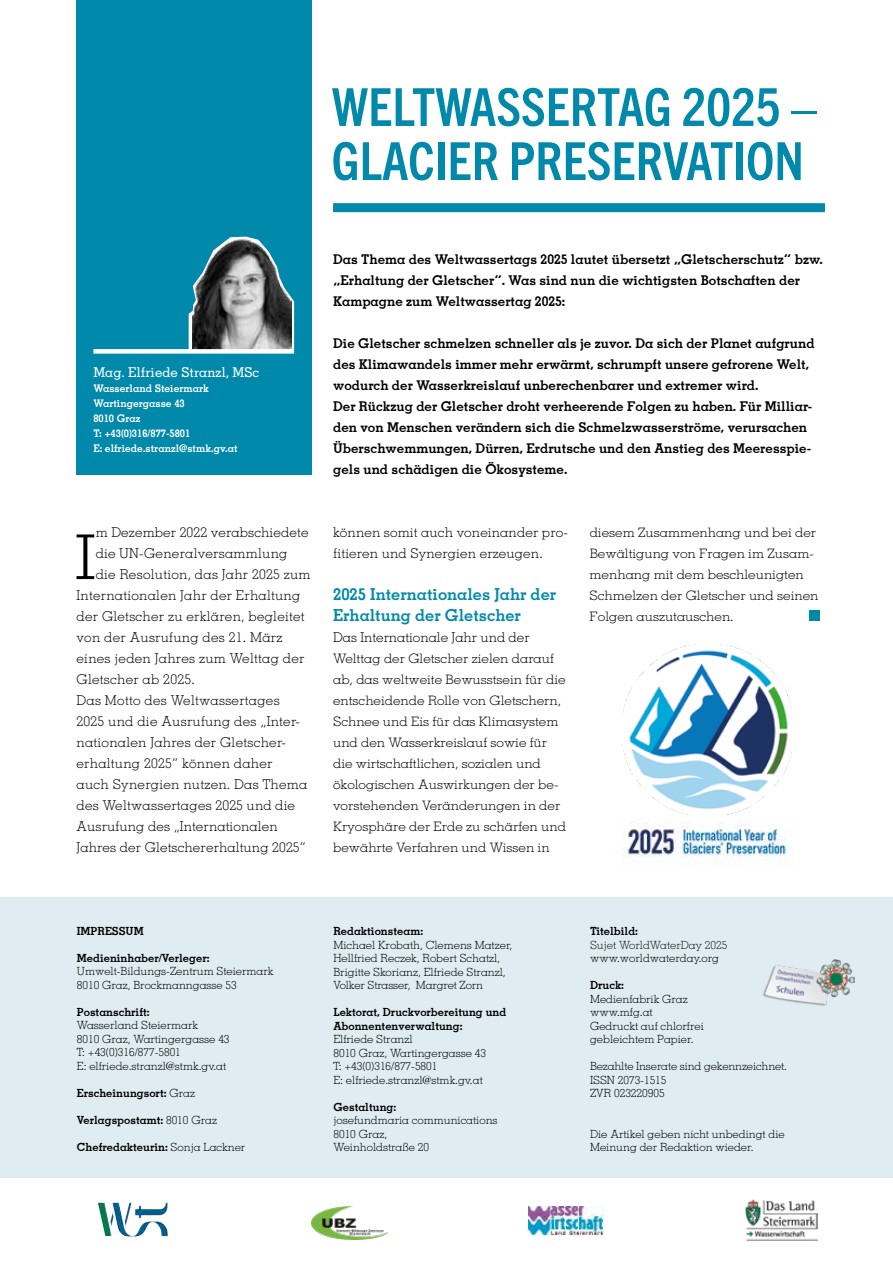
<style>
.page{position:relative;width:893px;height:1263px;background:#fff}
.page>*{position:absolute;margin:0;border:0;box-sizing:border-box;transform-origin:0 0}
.t1{font:300 61.8px "Memphis LT Std";color:#000;scale:1.2 1}
.t2{font:700 condensed 52.5px/54px "Trade Gothic Next LT Pro";color:#0089aa}
.t3{font:700 16.5px/21px "Memphis LT Std";color:#0089aa}
.t4{font:700 13.5px/21px "Memphis";color:#000}
.t5{font:300 13.5px/21px "Memphis LT Std";letter-spacing:.02em;color:#000}
.t6{font:300 13.5px "Memphis LT Std";color:#000}
.t7{font:500 13.5px "Memphis LT Std";color:#fff}
.t8{font:300 12.9px/21px "Memphis LT Std";color:#000;scale:1.04 1}
.t9{font:300 11.25px/13.5px "Memphis LT Std";color:#000}
.t10{font:700 11.25px/13.5px "Memphis";color:#000}
.t11{font:300 11.25px "Memphis LT Std";color:#171715}
.t12{font:700 10.5px/15px "Memphis LT Std";color:#fff}
.s1{font-family:"Memphis LT Std";font-weight:300}
</style>
<div class="page">
<img style="left:623px;top:644px;width:169px;height:221px">
<div style="left:0;top:897px;width:893px;height:280px;background:#dfecf2"></div>
<img style="left:762px;top:959px;width:92px;height:47px">
<img style="left:745px;top:1199px;width:73px;height:41px">
<img style="left:529px;top:1206px;width:74px;height:30px">
<img style="left:312px;top:1206px;width:75px;height:33px">
<img style="left:98px;top:1203px;width:70px;height:34px">
<div style="left:77px;top:0;width:235px;height:474px;background:#0089aa"></div>
<div style="left:333px;top:203px;width:492px;height:9px;background:#0089aa"></div>
<div style="left:809px;top:610px;width:11px;height:11px;background:#0089aa"></div>
<svg style="left:189px;top:286px;width:105px;height:63px"></svg>
<img style="left:193px;top:236px;width:98px;height:113px">
<div style="left:93px;top:349px;width:201px;height:5px;background:#fff"></div>
<h2 class="t2" style="left:332px;top:77px;width:489px">WELTWASSERTAG 2025 –<br>GLACIER PRESERVATION</h2>
<p class="t7" style="left:93px;top:363px;width:167px">Mag. Elfriede Stranzl, MSc</p>
<p class="t12" style="left:93px;top:380px;width:146px">Wasserland Steiermark<br>Wartingergasse 43<br>8010 Graz<br>T: +43(0)316/877-5801<br>E: elfriede.stranzl@stmk.gv.at</p>
<p class="t5" style="left:96px;top:522px;width:214px">m Dezember 2022 verabschiedete</p>
<p class="t5" style="left:96px;top:543px;width:193px">die UN-Generalversammlung</p>
<p class="t5" style="left:96px;top:564px;width:216px">die Resolution, das Jahr 2025 zum</p>
<p class="t5" style="left:77px;top:585px;width:225px">Internationalen Jahr der Erhaltung</p>
<p class="t5" style="left:77px;top:606px;width:230px">der Gletscher zu erklären, begleitet</p>
<p class="t5" style="left:77px;top:627px;width:207px">von der Ausrufung des 21. März</p>
<p class="t5" style="left:77px;top:648px;width:229px">eines jeden Jahres zum Welttag der</p>
<p class="t5" style="left:77px;top:669px;width:120px">Gletscher ab 2025.</p>
<p class="t5" style="left:77px;top:690px;width:205px">Das Motto des Weltwassertages</p>
<p class="t5" style="left:77px;top:711px;width:225px">2025 und die Ausrufung des „Inter-</p>
<p class="t5" style="left:77px;top:732px;width:210px">nationalen Jahres der Gletscher-</p>
<p class="t5" style="left:77px;top:753px;width:197px">erhaltung 2025“ können daher</p>
<p class="t5" style="left:77px;top:774px;width:232px">auch Synergien nutzen. Das Thema</p>
<p class="t5" style="left:77px;top:795px;width:220px">des Weltwassertages 2025 und die</p>
<p class="t5" style="left:77px;top:816px;width:203px">Ausrufung des „Internationalen</p>
<p class="t5" style="left:77px;top:837px;width:231px">Jahres der Gletschererhaltung 2025“</p>
<h1 class="t1" style="left:75px;top:519px;width:19px">I</h1>
<p class="t4" style="left:333px;top:248px;width:491px">Das Thema des Weltwassertags 2025 lautet übersetzt „Gletscherschutz“ bzw. „Erhaltung der Gletscher“. Was sind nun die wichtigsten Botschaften der<br>Kampagne zum Weltwassertag 2025:</p>
<p class="t4" style="left:333px;top:332px;width:483px">Die Gletscher schmelzen schneller als je zuvor. Da sich der Planet aufgrund des Klimawandels immer mehr erwärmt, schrumpft unsere gefrorene Welt, wodurch der Wasserkreislauf unberechenbarer und extremer wird.<br>Der Rückzug der Gletscher droht verheerende Folgen zu haben. Für Milliar&shy;den von Menschen verändern sich die Schmelzwasserströme, verursachen Überschwemmungen, Dürren, Erdrutsche und den Anstieg des Meeresspie&shy;gels und schädigen die Ökosysteme.</p>
<p class="t5" style="left:333px;top:522px;width:236px">können somit auch voneinander pro&shy;fitieren und Synergien erzeugen.</p>
<h3 class="t3" style="left:333px;top:583px;width:225px">2025 Internationales Jahr der<br>Erhaltung der Gletscher</h3>
<p class="t6" style="left:333px;top:629px;width:198px">Das Internationale Jahr und der</p>
<p class="t8" style="left:333px;top:648px;width:225px">Welttag der Gletscher zielen darauf ab, das weltweite Bewusstsein für die entscheidende Rolle von Gletschern, Schnee und Eis für das Klimasystem und den Wasserkreislauf sowie für die wirtschaftlichen, sozialen und ökologischen Auswirkungen der be&shy;vorstehenden Veränderungen in der Kryosphäre der Erde zu schärfen und bewährte Verfahren und Wissen in</p>
<p class="t8" style="left:590px;top:522px;width:221px">diesem Zusammenhang und bei der<br>Bewältigung von Fragen im Zusam&shy;menhang mit dem beschleunigten<br>Schmelzen der Gletscher und seinen<br>Folgen auszutauschen.</p>
<p class="t10" style="left:77px;top:924px;width:68px">IMPRESSUM</p>
<p class="t10" style="left:77px;top:951px;width:134px">Medieninhaber/Verleger:</p>
<p class="t9" style="left:77px;top:964px;width:198px">Umwelt-Bildungs-Zentrum Steiermark<br>8010 Graz, Brockmanngasse 53</p>
<p class="t10" style="left:77px;top:1005px;width:74px">Postanschrift:</p>
<p class="t9" style="left:77px;top:1018px;width:154px">Wasserland Steiermark<br>8010 Graz, Wartingergasse 43<br>T: +43(0)316/877-5801<br>E: elfriede.stranzl@stmk.gv.at</p>
<p class="t10" style="left:77px;top:1086px;width:120px">Erscheinungsort: <span class="s1">Graz</span></p>
<p class="t10" style="left:77px;top:1113px;width:142px">Verlagspostamt: <span class="s1">8010 Graz</span></p>
<p class="t10" style="left:77px;top:1140px;width:170px">Chefredakteurin: <span class="s1">Sonja Lackner</span></p>
<p class="t10" style="left:333px;top:924px;width:91px">Redaktionsteam:</p>
<p class="t9" style="left:333px;top:938px;width:180px">Michael Krobath, Clemens Matzer, Hellfried Reczek, Robert Schatzl, Brigitte Skorianz, Elfriede Stranzl, Volker Strasser, Margret Zorn</p>
<p class="t10" style="left:333px;top:1005px;width:174px">Lektorat, Druckvorbereitung und<br>Abonnentenverwaltung:</p>
<p class="t9" style="left:333px;top:1032px;width:154px">Elfriede Stranzl<br>8010 Graz, Wartingergasse 43<br>T: +43(0)316/877-5801<br>E: elfriede.stranzl@stmk.gv.at</p>
<p class="t10" style="left:333px;top:1100px;width:64px">Gestaltung:</p>
<p class="t9" style="left:333px;top:1113px;width:166px">josefundmaria communications<br>8010 Graz,<br>Weinholdstraße 20</p>
<p class="t10" style="left:590px;top:924px;width:50px">Titelbild:</p>
<p class="t11" style="left:590px;top:938px;width:139px">Sujet WorldWaterDay 2025</p>
<p class="t9" style="left:590px;top:951px;width:130px">www.worldwaterday.org</p>
<p class="t10" style="left:590px;top:978px;width:36px">Druck:</p>
<p class="t9" style="left:590px;top:992px;width:115px">Medienfabrik Graz www.mfg.at<br>Gedruckt auf chlorfrei gebleichtem Papier.</p>
<p class="t9" style="left:590px;top:1059px;width:199px">Bezahlte Inserate sind gekennzeichnet.<br>ISSN 2073-1515<br>ZVR 023220905</p>
<p class="t9" style="left:590px;top:1127px;width:196px">Die Artikel geben nicht unbedingt die<br>Meinung der Redaktion wieder.</p>
</div>
